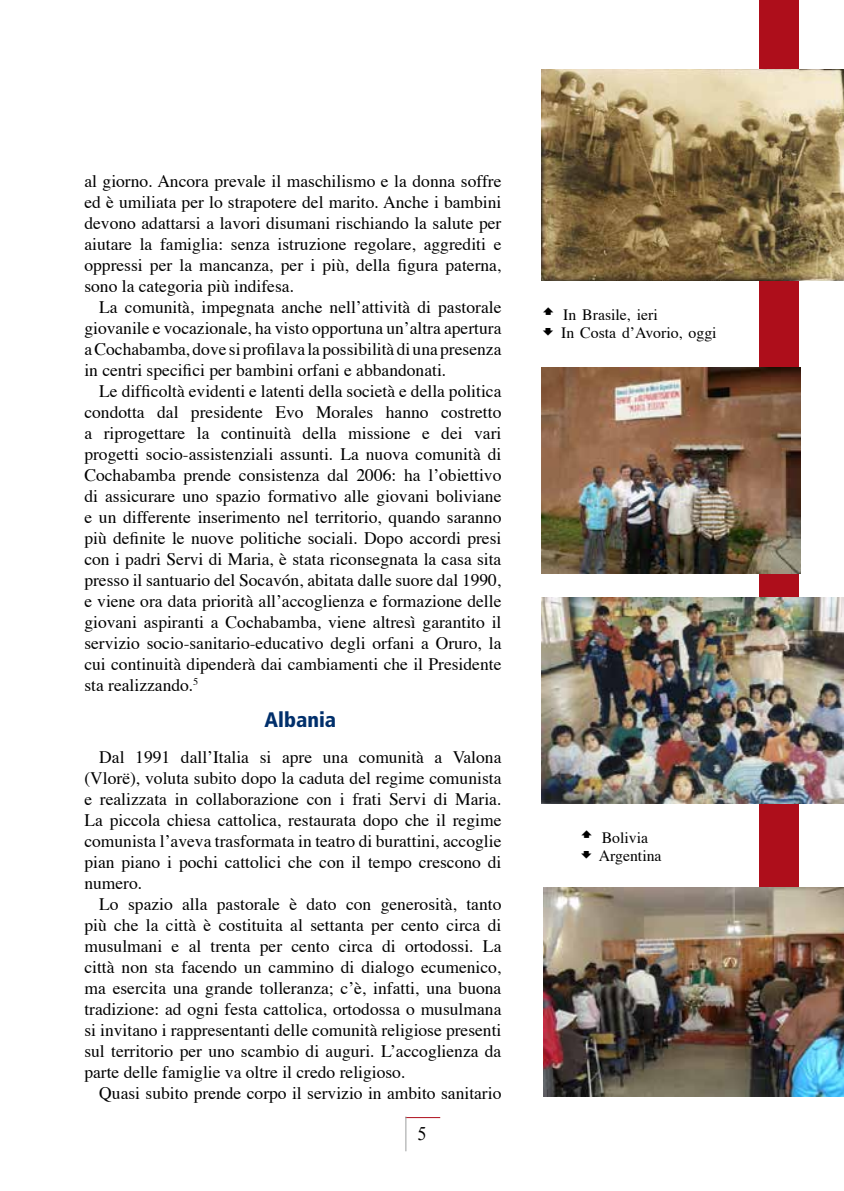
<style>
.page{position:relative;width:844px;height:1191px;background:#fff}
.page>*{position:absolute;margin:0;border:0;box-sizing:border-box;transform-origin:0 0}
.t1{font:900 condensed 21px "Frutiger";color:#002f6b}
.t2{font:19.25px "Times New Roman";color:#000;scale:.95 1}
.t3{font:17.5px/21px "Times";color:#000;text-align:justify}
.t4{font:15.75px/17.5px "Times";color:#000}
</style>
<div class="page">
<div style="left:759px;top:0;width:40px;height:1096px;background:#ae0e1b"></div>
<img style="left:541px;top:367px;width:259px;height:207px">
<img style="left:541px;top:598px;width:302px;height:206px">
<img style="left:541px;top:69px;width:302px;height:211px">
<hr style="left:405px;top:1117px;width:35px;height:1px;background:#ae0e1b">
<hr style="left:405px;top:1116px;width:1px;height:35px;background:#9c9e9f">
<img style="left:543px;top:888px;width:300px;height:208px">
<p class="t3" style="left:84px;top:169px;width:418px">al giorno. Ancora prevale il maschilismo e la donna soffre ed è umiliata per lo strapotere del marito. Anche i bambini devono adattarsi a lavori disumani rischiando la salute per aiutare la famiglia: senza istruzione regolare, aggrediti e oppressi per la mancanza, per i più, della figura paterna, sono la categoria più indifesa.</p>
<p class="t3" style="left:84px;top:295px;width:418px;text-indent:15px">La comunità, impegnata anche nell’attività di pastorale giovanile e vocazionale, ha visto opportuna un’altra apertura a Cochabamba, dove si profilava la possibilità di una presenza in centri specifici per bambini orfani e abbandonati.</p>
<p class="t3" style="left:84px;top:379px;width:418px;text-indent:15px">Le difficoltà evidenti e latenti della società e della politica condotta dal presidente Evo Morales hanno costretto a riprogettare la continuità della missione e dei vari progetti socio-assistenziali assunti. La nuova comunità di Cochabamba prende consistenza dal 2006: ha l’obiettivo di assicurare uno spazio formativo alle giovani boliviane e un differente inserimento nel territorio, quando saranno più definite le nuove politiche sociali. Dopo accordi presi con i padri Servi di Maria, è stata riconsegnata la casa sita presso il santuario del Socavón, abitata dalle suore dal 1990, e viene ora data priorità all’accoglienza e formazione delle giovani aspiranti a Cochabamba, viene altresì garantito il servizio socio-sanitario-educativo degli orfani a Oruro, la cui continuità dipenderà dai cambiamenti che il Presidente sta realizzando.<sup>5</sup></p>
<p class="t1" style="left:264px;top:707px;width:73px">Albania</p>
<p class="t3" style="left:84px;top:745px;width:418px;text-indent:15px">Dal 1991 dall’Italia si apre una comunità a Valona (Vlorë), voluta subito dopo la caduta del regime comunista e realizzata in collaborazione con i frati Servi di Maria.<br>La piccola chiesa cattolica, restaurata dopo che il regime comunista l’aveva trasformata in teatro di burattini, accoglie pian piano i pochi cattolici che con il tempo crescono di numero.</p>
<p class="t3" style="left:84px;top:892px;width:418px;text-indent:15px">Lo spazio alla pastorale è dato con generosità, tanto più che la città è costituita al settanta per cento circa di musulmani e al trenta per cento circa di ortodossi. La città non sta facendo un cammino di dialogo ecumenico, ma esercita una grande tolleranza; c’è, infatti, una buona tradizione: ad ogni festa cattolica, ortodossa o musulmana si invitano i rappresentanti delle comunità religiose presenti sul territorio per uno scambio di auguri. L’accoglienza da parte delle famiglie va oltre il credo religioso.</p>
<p class="t3" style="left:99px;top:1081px;width:403px">Quasi subito prende corpo il servizio in ambito sanitario</p>
<p class="t2" style="left:417px;top:1120px;width:11px">5</p>
<p class="t4" style="left:561px;top:305px;width:157px;text-indent:-20px">• In Brasile, ieri<br>In Costa d’Avorio, oggi</p>
<p class="t4" style="left:598px;top:828px;width:64px;text-indent:-19px">• Bolivia<br>Argentina</p>
</div>
